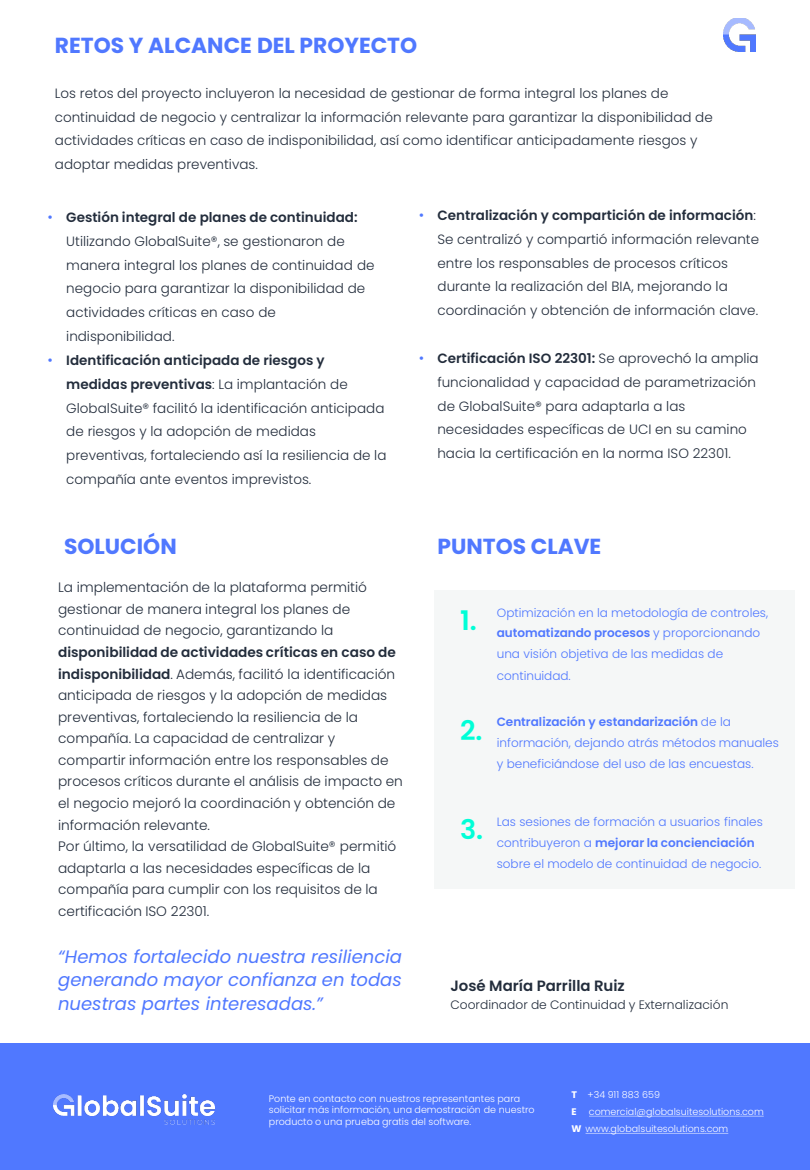
<style>
.page{position:relative;width:810px;height:1170px;background:#fff}
.page>*{position:absolute;margin:0;border:0;box-sizing:border-box;transform-origin:0 0}
.t1{font:600 27px "Poppins";color:#00ffd7}
.t2{font:700 21.75px "Poppins";color:#5078ff}
.t3{font:italic 18px/23.7px "Poppins";color:#5078ff;text-align:justify}
.t4{font:600 15px "Poppins";color:#232d3c}
.t5{font:300 13.65px/21.6px "Poppins";letter-spacing:-.005em;color:#232d3c}
.t6{font:13.65px "Arial";letter-spacing:-.005em;color:#fff}
.t7{font:300 13.5px/23.9px "Poppins";color:#232d3c}
.t8{font:300 12.3px "Poppins";color:#232d3c}
.t9{font:300 12px/21px "Poppins";letter-spacing:-.005em;color:#5078ff}
.t10{font:300 9.6px/11.4px "Poppins";color:#fff}
.t11{font:700 9.6px "Poppins";color:#fff}
.s1{font-family:"Arial";font-weight:400;color:#5078ff}
.s2{font-weight:600}
.s3{font-weight:700}
</style>
<div class="page">
<div style="left:434px;top:591px;width:361px;height:298px;background:#f5f7f7"></div>
<div style="left:0;top:1044px;width:810px;height:126px;background:#5078ff"></div>
<svg style="left:589px;top:1116px;width:175px;height:1px"></svg>
<svg style="left:586px;top:1133px;width:142px;height:1px"></svg>
<img style="left:53px;top:1094px;width:161px;height:31px">
<img style="left:723px;top:18px;width:33px;height:33px">
<p class="t2" style="left:55px;top:33px;width:364px">RETOS Y ALCANCE DEL PROYECTO</p>
<p class="t7" style="left:55px;top:81px;width:660px">Los retos del proyecto incluyeron la necesidad de gestionar de forma integral los planes de continuidad de negocio y centralizar la información relevante para garantizar la disponibilidad de actividades críticas en caso de indisponibilidad, así como identificar anticipadamente riesgos y adoptar medidas preventivas.</p>
<p class="t7" style="left:66px;top:205px;width:310px;text-indent:-18px"><span class="s1">•</span> <span class="s2">Gestión integral de planes de continuidad:<br></span>Utilizando GlobalSuite®, se gestionaron de manera integral los planes de continuidad de negocio para garantizar la disponibilidad de actividades críticas en caso de indisponibilidad.</p>
<p class="t7" style="left:66px;top:348px;width:322px;text-indent:-18px"><span class="s1">•</span> <span class="s2">Identificación anticipada de riesgos y medidas preventivas</span>: La implantación de GlobalSuite® facilitó la identificación anticipada de riesgos y la adopción de medidas preventivas, fortaleciendo así la resiliencia de la compañía ante eventos imprevistos.</p>
<p class="t7" style="left:438px;top:203px;width:323px;text-indent:-18px"><span class="s1">•</span> <span class="s2">Centralización y compartición de información</span>:<br>Se centralizó y compartió información relevante entre los responsables de procesos críticos durante la realización del BIA, mejorando la coordinación y obtención de información clave.</p>
<p class="t7" style="left:438px;top:346px;width:323px;text-indent:-18px"><span class="s1">•</span> <span class="s2">Certificación ISO 22301:</span> Se aprovechó la amplia funcionalidad y capacidad de parametrización de GlobalSuite® para adaptarla a las necesidades específicas de UCI en su camino hacia la certificación en la norma ISO 22301.</p>
<p class="t2" style="left:64px;top:533px;width:114px">SOLUCIÓN</p>
<p class="t5" style="left:58px;top:577px;width:346px">La implementación de la plataforma permitió gestionar de manera integral los planes de continuidad de negocio, garantizando la <span class="s2">disponibilidad de actividades críticas en caso de indisponibilidad</span>. Además, facilitó la identificación anticipada de riesgos y la adopción de medidas preventivas, fortaleciendo la resiliencia de la compañía. La capacidad de centralizar y compartir información entre los responsables de procesos críticos durante el análisis de impacto en el negocio mejoró la coordinación y obtención de información relevante.</p>
<p class="t5" style="left:58px;top:836px;width:340px">Por último, la versatilidad de GlobalSuite® permitió adaptarla a las necesidades específicas de la compañía para cumplir con los requisitos de la certificación ISO 22301.</p>
<p class="t3" style="left:58px;top:945px;width:345px">“Hemos fortalecido nuestra resiliencia generando mayor confianza en todas nuestras partes interesadas.”</p>
<p class="t2" style="left:438px;top:534px;width:165px">PUNTOS CLAVE</p>
<p class="t1" style="left:460px;top:605px;width:18px">1.</p>
<p class="t1" style="left:460px;top:715px;width:24px">2.</p>
<p class="t9" style="left:497px;top:602px;width:273px">Optimización en la metodología de controles, <span class="s2">automatizando procesos</span> y proporcionando una visión objetiva de las medidas de continuidad.</p>
<p class="t9" style="left:497px;top:712px;width:284px"><span class="s2">Centralización y estandarización</span> de la información, dejando atrás métodos manuales y beneficiándose del uso de las encuestas.</p>
<p class="t1" style="left:460px;top:814px;width:25px">3.</p>
<p class="t9" style="left:497px;top:811px;width:268px">Las sesiones de formación a usuarios finales contribuyeron a <span class="s2">mejorar la concienciación </span>sobre el modelo de continuidad de negocio.</p>
<p class="t4" style="left:450px;top:978px;width:176px">José María Parrilla Ruiz</p>
<p class="t8" style="left:450px;top:998px;width:280px">Coordinador de Continuidad y Externalización</p>
<p class="t10" style="left:572px;top:1089px;width:90px"><span class="s3">T</span> +34 911 883 659</p>
<p class="t11" style="left:572px;top:1106px;width:7px">E</p>
<p class="t10" style="left:589px;top:1106px;width:176px">comercial@globalsuitesolutions.com</p>
<p class="t10" style="left:572px;top:1123px;width:158px"><span class="s3">W</span> www.globalsuitesolutions.com</p>
<p class="t10" style="left:269px;top:1093px;width:267px">Ponte en contacto con nuestros representantes para solicitar más información, una demostración de nuestro producto o una prueba gratis del software.</p>
<p class="t6" style="left:528px;top:1105px;width:202px">W www.globalsuitesolutions.com</p>
</div>
